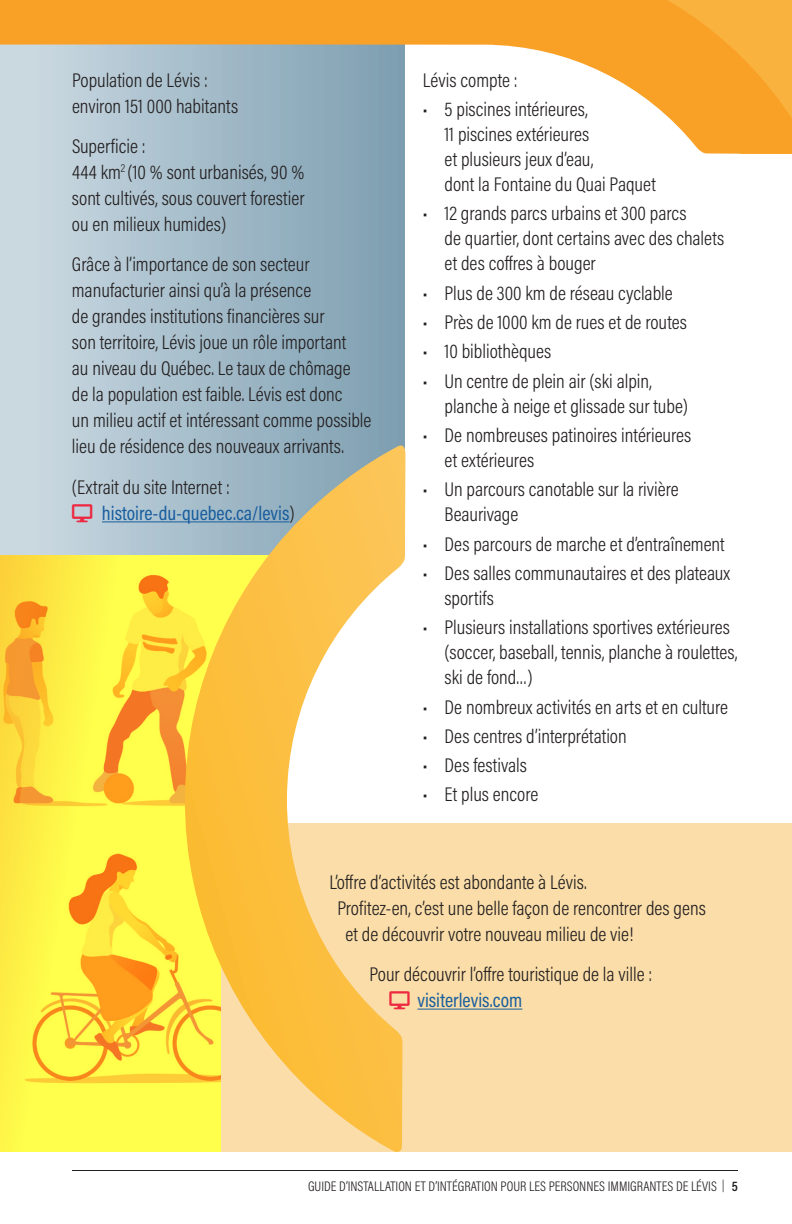
<style>
.page{position:relative;width:792px;height:1224px;background:#fff}
.page>*{position:absolute;margin:0;border:0;box-sizing:border-box;transform-origin:0 0}
.t1{font:300 20px/26px "Acumin Pro Cond";color:#231f20}
.t2{font:20px/26px "Acumin Pro Cond";color:#175d9e}
.t3{font:300 14px "Acumin Pro Cond";color:#231f20}
.s1{font-weight:300;color:#231f20}
.s2{font-size:12px}
.s3{font-weight:600}
</style>
<div class="page">
<img style="left:0;top:554px;width:184px;height:598px">
<div style="left:0;top:0;width:405px;height:554px;background:linear-gradient(to right,#cfdde4,#7c9db0)"></div>
<svg style="left:0;top:0;width:792px;height:154px"></svg>
<div style="left:222px;top:824px;width:570px;height:328px;background:#fadda8"></div>
<svg style="left:184px;top:446px;width:221px;height:706px"></svg>
<hr style="left:102px;top:521px;width:188px;height:1px;background:#175d9e">
<hr style="left:417px;top:1009px;width:105px;height:1px;background:#175d9e">
<hr style="left:72px;top:1170px;width:666px;height:1px;background:#231f20">
<svg style="left:72px;top:504px;width:20px;height:18px"></svg>
<svg style="left:389px;top:991px;width:16px;height:18px"></svg>
<p class="t1" style="left:72px;top:66px;width:168px">Population de Lévis : environ 151 000 habitants</p>
<p class="t1" style="left:72px;top:133px;width:234px">Superficie :<br>444 km<sup>2</sup> (10 % sont urbanisés, 90 % sont cultivés, sous couvert forestier ou en milieux humides)</p>
<p class="t1" style="left:72px;top:251px;width:301px">Grâce à l’importance de son secteur manufacturier ainsi qu’à la présence<br>de grandes institutions financières sur<br>son territoire, Lévis joue un rôle important<br>au niveau du Québec. Le taux de chômage de la population est faible. Lévis est donc<br>un milieu actif et intéressant comme possible lieu de résidence des nouveaux arrivants.</p>
<p class="t2" style="left:102px;top:474px;width:194px;text-indent:-30px"><span class="s1">(Extrait du site Internet : </span>histoire-du-quebec.ca/levis<span class="s1">)</span></p>
<p class="t1" style="left:423px;top:66px;width:96px">Lévis compte :</p>
<p class="t1" style="left:445px;top:96px;width:213px;line-height:25px;text-indent:-22px">• 5 piscines intérieures,<br>11 piscines extérieures<br>et plusieurs jeux d’eau,<br>dont la Fontaine du Quai Paquet</p>
<p class="t1" style="left:445px;top:201px;width:281px;line-height:25px;text-indent:-22px">• 12 grands parcs urbains et 300 parcs<br>de quartier, dont certains avec des chalets et des coffres à bouger</p>
<p class="t1" style="left:423px;top:279px;width:251px">• Plus de 300 km de réseau cyclable</p>
<p class="t1" style="left:423px;top:309px;width:265px">• Près de 1000 km de rues et de routes</p>
<p class="t1" style="left:423px;top:338px;width:130px">• 10 bibliothèques</p>
<p class="t1" style="left:445px;top:368px;width:245px;line-height:25px;text-indent:-22px">• Un centre de plein air (ski alpin, planche à neige et glissade sur tube)</p>
<p class="t1" style="left:445px;top:422px;width:248px;line-height:25px;text-indent:-22px">• De nombreuses patinoires intérieures et extérieures</p>
<p class="t1" style="left:445px;top:477px;width:236px;line-height:25px;text-indent:-22px">• Un parcours canotable sur la rivière<br>Beaurivage</p>
<p class="t1" style="left:423px;top:530px;width:303px">• Des parcours de marche et d’entraînement</p>
<p class="t1" style="left:445px;top:560px;width:287px;line-height:25px;text-indent:-22px">• Des salles communautaires et des plateaux sportifs</p>
<p class="t1" style="left:445px;top:614px;width:294px;line-height:25px;text-indent:-22px">• Plusieurs installations sportives extérieures (soccer, baseball, tennis, planche à roulettes, ski de fond…)</p>
<p class="t1" style="left:423px;top:693px;width:307px">• De nombreux activités en arts et en culture</p>
<p class="t1" style="left:423px;top:723px;width:205px">• Des centres d’interprétation</p>
<p class="t1" style="left:423px;top:752px;width:105px">• Des festivals</p>
<p class="t1" style="left:423px;top:781px;width:117px">• Et plus encore</p>
<p class="t1" style="left:329px;top:868px;width:259px">L’offre d’activités est abondante à Lévis.</p>
<p class="t1" style="left:337px;top:894px;width:370px">Profitez-en, c’est une belle façon de rencontrer des gens</p>
<p class="t1" style="left:345px;top:920px;width:290px">et de découvrir votre nouveau milieu de vie!</p>
<p class="t1" style="left:369px;top:961px;width:285px">Pour découvrir l’offre touristique de la ville :</p>
<p class="t2" style="left:417px;top:987px;width:106px">visiterlevis.com</p>
<p class="t3" style="left:308px;top:1177px;width:431px">GUIDE D’INSTALLATION ET D’INTÉGRATION POUR LES PERSONNES IMMIGRANTES DE LÉVIS <span class="s2">|</span> <span class="s3">5</span></p>
</div>
